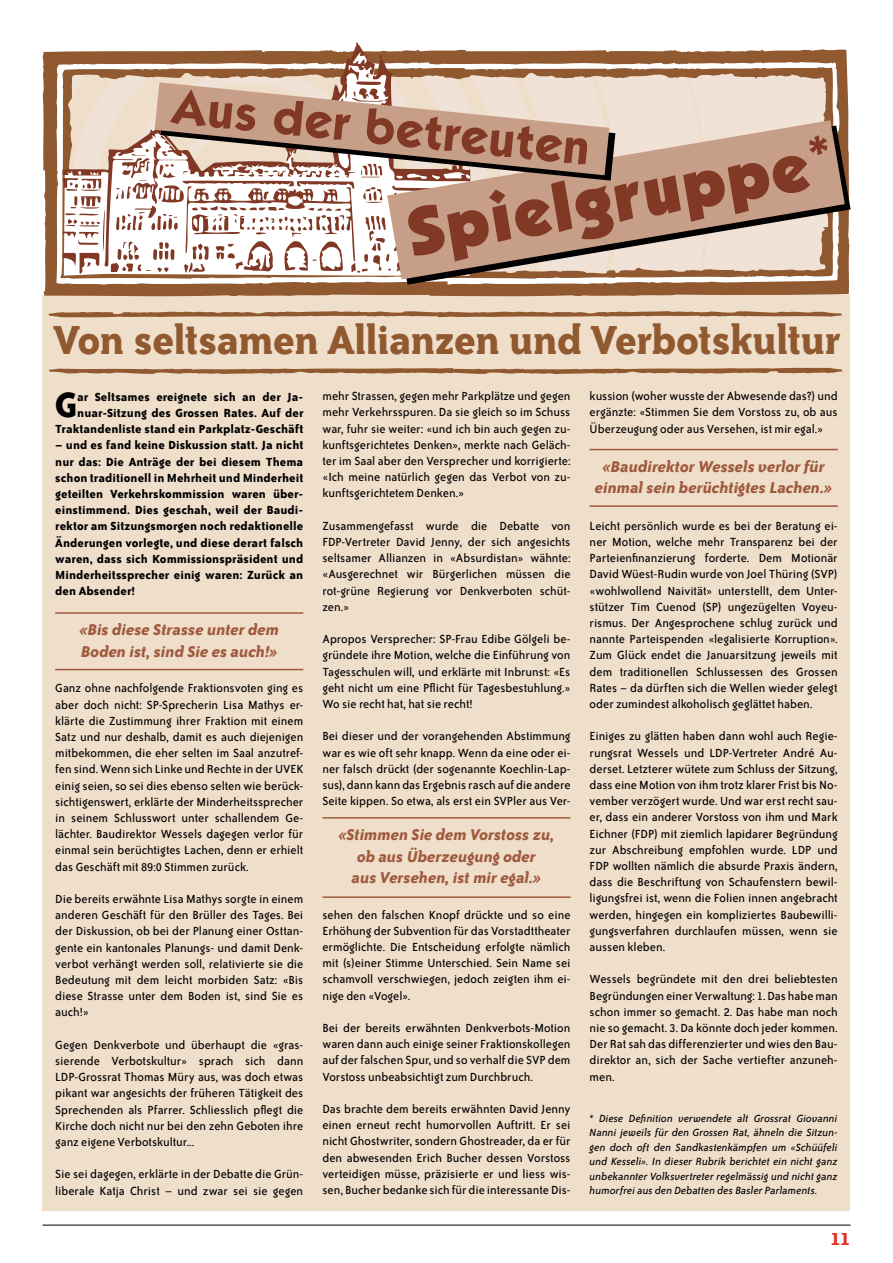
<style>
.page{position:relative;width:893px;height:1263px;background:#fff}
.page>*{position:absolute;margin:0;border:0;box-sizing:border-box;transform-origin:0 0}
.t1{font:700 46.5px "Bailey Quad ITC";letter-spacing:-.02em;color:#915930}
.t2{font:700 40.5px "Bailey Sans ITC";color:#000}
.t3{font:700 21px "Bailey Sans ITC";color:#e4312b}
.t4{font:italic 700 18px/21.6px "Bailey Sans ITC";letter-spacing:-.01em;color:#9f5a3e;text-align:center}
.t5{font:13.5px/16.2px "Bailey Sans ITC";letter-spacing:-.005em;color:#000;text-align:justify}
.t6{font:700 13.5px/16.2px "Bailey Sans ITC";letter-spacing:.005em;color:#000;text-align:right}
.t7{font:italic 12px/14.4px "Bailey Sans ITC";color:#000;text-align:justify}
</style>
<div class="page">
<hr style="left:43px;top:1225px;width:807px;height:1px;background:#000">
<div style="left:43px;top:296px;width:807px;height:915px;background:#efdeca"></div>
<svg style="left:49px;top:367px;width:794px;height:7px"></svg>
<svg style="left:48px;top:311px;width:794px;height:7px"></svg>
<svg style="left:42px;top:49px;width:808px;height:248px;fill:#915930"></svg>
<svg style="left:393px;top:125px;width:458px;height:160px"></svg>
<svg style="left:638px;top:120px;width:207px;height:159px"></svg>
<svg style="left:644px;top:73px;width:183px;height:202px;background:#caab9b"></svg>
<svg style="left:63px;top:43px;width:575px;height:236px"></svg>
<hr style="left:55px;top:612px;width:248px;height:2px;background:#9f5a3e">
<hr style="left:55px;top:669px;width:248px;height:1px;background:#9f5a3e">
<hr style="left:322px;top:817px;width:248px;height:2px;background:#9f5a3e">
<hr style="left:322px;top:896px;width:248px;height:2px;background:#9f5a3e">
<hr style="left:590px;top:449px;width:248px;height:1px;background:#9f5a3e">
<hr style="left:590px;top:505px;width:248px;height:2px;background:#9f5a3e">
<h1 class="t1" style="left:54px;top:315px;width:788px">Von seltsamen Allianzen und Verbotskultur</h1>
<p class="t6" style="left:55px;top:388px;width:250px">ar Seltsames ereignete sich an der Ja&shy;nuar-Sitzung des Grossen Rates. Auf der<br>Traktandenliste stand ein Parkplatz-Geschäft</p>
<p class="t6" style="left:55px;top:437px;width:250px;text-align:justify">– und es fand keine Diskussion statt. Ja nicht nur das: Die Anträge der bei diesem Thema schon traditionell in Mehrheit und Minderheit geteilten Verkehrskommission waren über&shy;einstimmend. Dies geschah, weil der Baudi&shy;rektor am Sitzungsmorgen noch redaktionelle Änderungen vorlegte, und diese derart falsch waren, dass sich Kommissionspräsident und Minderheitssprecher einig waren: Zurück an den Absender!</p>
<h2 class="t2" style="left:55px;top:383px;width:24px">G</h2>
<h3 class="t4" style="left:79px;top:619px;width:201px;text-align:left">«Bis diese Strasse unter dem<br>Boden ist, sind Sie es auch!»</h3>
<p class="t5" style="left:55px;top:680px;width:250px">Ganz ohne nachfolgende Fraktionsvoten ging es aber doch nicht: SP-Sprecherin Lisa Mathys er&shy;klärte die Zustimmung ihrer Fraktion mit einem Satz und nur deshalb, damit es auch diejenigen mitbekommen, die eher selten im Saal anzutref&shy;fen sind. Wenn sich Linke und Rechte in der UVEK einig seien, so sei dies ebenso selten wie berück&shy;sichtigenswert, erklärte der Minderheitssprecher in seinem Schlusswort unter schallendem Ge&shy;lächter. Baudirektor Wessels dagegen verlor für einmal sein berüchtigtes Lachen, denn er erhielt das Geschäft mit 89:0 Stimmen zurück.</p>
<p class="t5" style="left:55px;top:891px;width:250px">Die bereits erwähnte Lisa Mathys sorgte in einem anderen Geschäft für den Brüller des Tages. Bei der Diskussion, ob bei der Planung einer Osttan&shy;gente ein kantonales Planungs- und damit Denk&shy;verbot verhängt werden soll, relativierte sie die Bedeutung mit dem leicht morbiden Satz: «Bis diese Strasse unter dem Boden ist, sind Sie es auch!»</p>
<p class="t5" style="left:55px;top:1037px;width:250px">Gegen Denkverbote und überhaupt die «gras&shy;sierende Verbotskultur» sprach sich dann LDP-Grossrat Thomas Müry aus, was doch etwas pikant war angesichts der früheren Tätigkeit des Sprechenden als Pfarrer. Schliesslich pflegt die Kirche doch nicht nur bei den zehn Geboten ihre ganz eigene Verbotskultur...</p>
<p class="t5" style="left:55px;top:1166px;width:250px">Sie sei dagegen, erklärte in der Debatte die Grün&shy;liberale Katja Christ – und zwar sei sie gegen</p>
<p class="t5" style="left:322px;top:388px;width:250px">mehr Strassen, gegen mehr Parkplätze und gegen mehr Verkehrsspuren. Da sie gleich so im Schuss war, fuhr sie weiter: «und ich bin auch gegen zu&shy;kunftsgerichtetes Denken», merkte nach Geläch&shy;ter im Saal aber den Versprecher und korrigierte: «Ich meine natürlich gegen das Verbot von zu&shy;kunftsgerichtetem Denken.»</p>
<p class="t5" style="left:322px;top:518px;width:250px">Zusammengefasst wurde die Debatte von FDP-Vertreter David Jenny, der sich angesichts seltsamer Allianzen in «Absurdistan» wähnte: «Ausgerechnet wir Bürgerlichen müssen die rot-grüne Regierung vor Denkverboten schüt&shy;zen.»</p>
<p class="t5" style="left:322px;top:631px;width:250px">Apropos Versprecher: SP-Frau Edibe Gölgeli be&shy;gründete ihre Motion, welche die Einführung von Tagesschulen will, und erklärte mit Inbrunst: «Es geht nicht um eine Pflicht für Tagesbestuhlung.» Wo sie recht hat, hat sie recht!</p>
<p class="t5" style="left:322px;top:728px;width:250px">Bei dieser und der vorangehenden Abstimmung war es wie oft sehr knapp. Wenn da eine oder ei&shy;ner falsch drückt (der sogenannte Koechlin-Lap&shy;sus), dann kann das Ergebnis rasch auf die andere Seite kippen. So etwa, als erst ein SVPler aus Ver-</p>
<h3 class="t4" style="left:338px;top:824px;width:218px">«Stimmen Sie dem Vorstoss zu, ob aus Überzeugung oder<br>aus Versehen, ist mir egal.»</h3>
<p class="t5" style="left:322px;top:907px;width:250px">sehen den falschen Knopf drückte und so eine Erhöhung der Subvention für das Vorstadttheater ermöglichte. Die Entscheidung erfolgte nämlich mit (s)einer Stimme Unterschied. Sein Name sei schamvoll verschwiegen, jedoch zeigten ihm ei&shy;nige den «Vogel».</p>
<p class="t5" style="left:322px;top:1020px;width:250px">Bei der bereits erwähnten Denkverbots-Motion waren dann auch einige seiner Fraktionskollegen auf der falschen Spur, und so verhalf die SVP dem Vorstoss unbeabsichtigt zum Durchbruch.</p>
<p class="t5" style="left:322px;top:1101px;width:250px">Das brachte dem bereits erwähnten David Jenny einen erneut recht humorvollen Auftritt. Er sei nicht Ghostwriter, sondern Ghostreader, da er für den abwesenden Erich Bucher dessen Vorstoss verteidigen müsse, präzisierte er und liess wis&shy;sen, Bucher bedanke sich für die interessante Dis-</p>
<p class="t5" style="left:590px;top:388px;width:250px">kussion (woher wusste der Abwesende das?) und ergänzte: «Stimmen Sie dem Vorstoss zu, ob aus Überzeugung oder aus Versehen, ist mir egal.»</p>
<h3 class="t4" style="left:595px;top:455px;width:239px">«Baudirektor Wessels verlor für einmal sein berüchtigtes Lachen.»</h3>
<p class="t5" style="left:590px;top:518px;width:250px">Leicht persönlich wurde es bei der Beratung ei&shy;ner Motion, welche mehr Transparenz bei der Parteienfinanzierung forderte. Dem Motionär David Wüest-Rudin wurde von Joel Thüring (SVP) «wohlwollend Naivität» unterstellt, dem Unter&shy;stützer Tim Cuenod (SP) ungezügelten Voyeu&shy;rismus. Der Angesprochene schlug zurück und nannte Parteispenden «legalisierte Korruption».<br>Zum Glück endet die Januarsitzung jeweils mit dem traditionellen Schlussessen des Grossen Rates – da dürften sich die Wellen wieder gelegt oder zumindest alkoholisch geglättet haben.</p>
<p class="t5" style="left:590px;top:728px;width:250px">Einiges zu glätten haben dann wohl auch Regie&shy;rungsrat Wessels und LDP-Vertreter André Au&shy;derset. Letzterer wütete zum Schluss der Sitzung, dass eine Motion von ihm trotz klarer Frist bis No&shy;vember verzögert wurde. Und war erst recht sau&shy;er, dass ein anderer Vorstoss von ihm und Mark Eichner (FDP) mit ziemlich lapidarer Begründung zur Abschreibung empfohlen wurde. LDP und FDP wollten nämlich die absurde Praxis ändern, dass die Beschriftung von Schaufenstern bewil&shy;ligungsfrei ist, wenn die Folien innen angebracht werden, hingegen ein kompliziertes Baubewilli&shy;gungsverfahren durchlaufen müssen, wenn sie aussen kleben.</p>
<p class="t5" style="left:590px;top:971px;width:250px">Wessels begründete mit den drei beliebtesten Begründungen einer Verwaltung: 1. Das habe man schon immer so gemacht. 2. Das habe man noch nie so gemacht. 3. Da könnte doch jeder kommen.<br>Der Rat sah das differenzierter und wies den Bau&shy;direktor an, sich der Sache vertiefter anzuneh&shy;men.</p>
<p class="t7" style="left:590px;top:1111px;width:250px">* Diese Definition verwendete alt Grossrat Giovanni Nanni jeweils für den Grossen Rat, ähneln die Sitzun&shy;gen doch oft den Sandkastenkämpfen um «Schüüfeli und Kesseli». In dieser Rubrik berichtet ein nicht ganz unbekannter Volksvertreter regelmässig und nicht ganz humorfrei aus den Debatten des Basler Parlaments.</p>
<h3 class="t3" style="left:830px;top:1228px;width:22px">11</h3>
</div>
